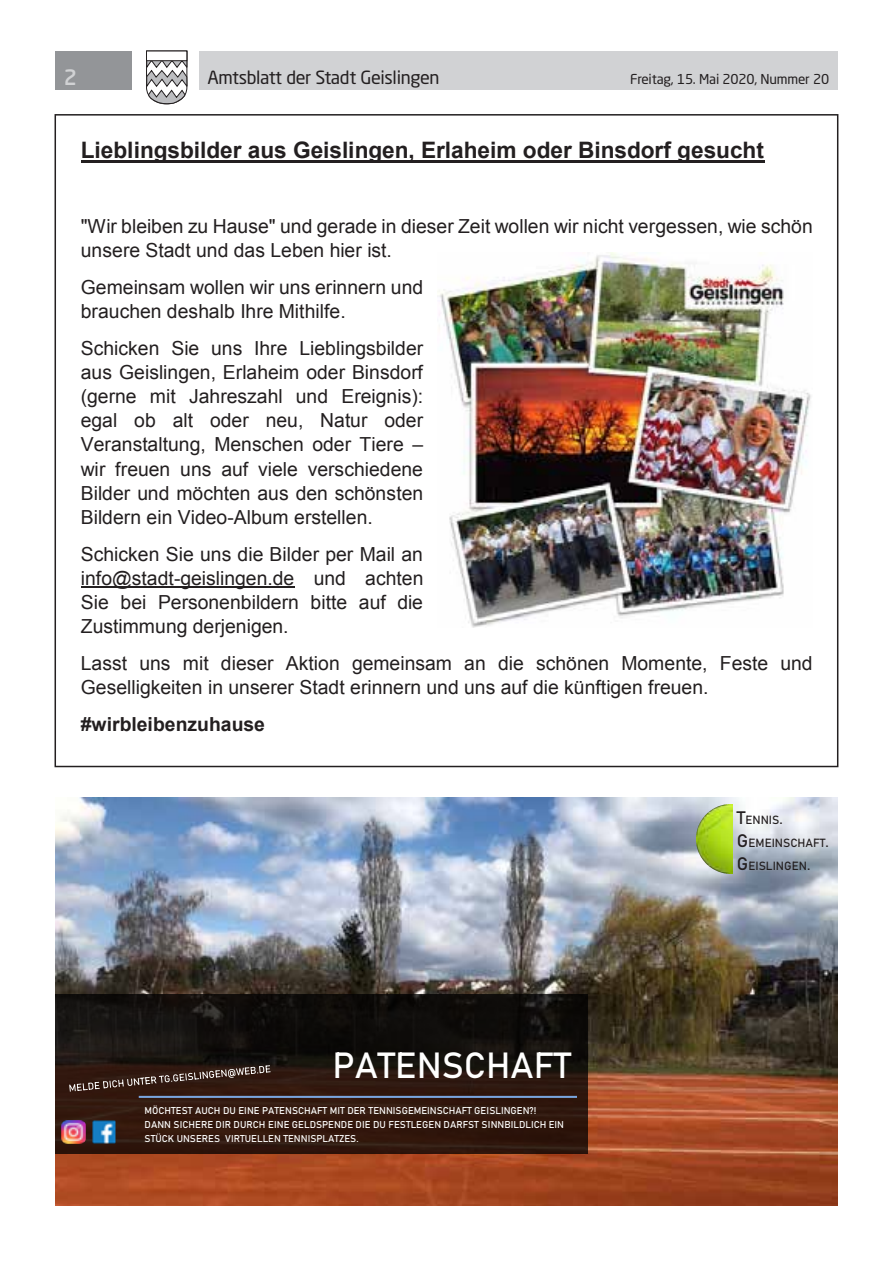
<style>
.page{position:relative;width:893px;height:1263px;background:#fff}
.page>*{position:absolute;margin:0;border:0;box-sizing:border-box;transform-origin:0 0}
.t1{font:35.85px "Bahnschrift 400 100";color:#fffffe}
.t2{font:700 22.65px "Arial";color:#231f20}
.t3{font:500 21px "Neo Sans Std";color:#d1d2d4}
.t4{font:19.35px/24px "Arial";color:#231f20}
.t5{font:700 19.35px "Arial";color:#231f20}
.t6{font:18px "Neo Sans Std";letter-spacing:-.02em;color:#231f20}
.t7{font:13.5px "Neo Sans Std";letter-spacing:-.015em;color:#231f20}
.t8{font:11.7px/23px "Bahnschrift 400 100";color:#231f20}
.t9{font:9.75px/14.1px "Bahnschrift 400 100";color:#fffffe}
.s1{font-size:17.85px}
.s2{font-size:14.7px}
</style>
<div class="page">
<div style="left:199px;top:51px;width:639px;height:38px;background:#d1d2d4"></div>
<div style="left:55px;top:51px;width:77px;height:38px;background:#939598"></div>
<svg style="left:146px;top:50px;width:42px;height:55px"></svg>
<div style="left:146px;top:51px;width:41px;height:10px;background:#fff;border:1px solid #231f20"></div>
<hr style="left:81px;top:160px;width:683px;height:2px;background:#231f20">
<hr style="left:81px;top:587px;width:214px;height:1px;background:#231f20">
<img style="left:438px;top:253px;width:373px;height:374px">
<hr style="left:55px;top:1190px;width:783px;height:1px;background:#96421e">
<img style="left:55px;top:797px;width:782px;height:408px">
<div style="left:55px;top:994px;width:532px;height:160px;background:#000001;opacity:.75"></div>
<hr style="left:139px;top:1096px;width:438px;height:2px;background:#79a5df">
<svg style="left:69px;top:1065px;width:202px;height:27px;background:#442e25"></svg>
<img style="left:92px;top:1120px;width:23px;height:23px">
<img style="left:62px;top:1120px;width:23px;height:23px">
<img style="left:697px;top:805px;width:36px;height:69px">
<p class="t3" style="left:64px;top:64px;width:15px">2</p>
<p class="t6" style="left:207px;top:66px;width:234px">Amtsblatt der Stadt Geislingen</p>
<p class="t7" style="left:630px;top:71px;width:201px">Freitag, 15. Mai 2020, Nummer 20</p>
<p class="t2" style="left:81px;top:135px;width:685px">Lieblingsbilder aus Geislingen, Erlaheim oder Binsdorf gesucht</p>
<p class="t4" style="left:81px;top:215px;width:734px">"Wir bleiben zu Hause" und gerade in dieser Zeit wollen wir nicht vergessen, wie schön unsere Stadt und das Leben hier ist.</p>
<p class="t4" style="left:81px;top:275px;width:344px">Gemeinsam wollen wir uns erinnern und brauchen deshalb Ihre Mithilfe.</p>
<p class="t4" style="left:81px;top:337px;width:344px;text-align:justify">Schicken Sie uns Ihre Lieblingsbilder aus Geislingen, Erlaheim oder Binsdorf (gerne mit Jahreszahl und Ereignis): egal ob alt oder neu, Natur oder Veranstaltung, Menschen oder Tiere – wir freuen uns auf viele verschiedene Bilder und möchten aus den schönsten Bildern ein Video-Album erstellen.</p>
<p class="t4" style="left:81px;top:542px;width:344px;text-align:justify">Schicken Sie uns die Bilder per Mail an info@stadt-geislingen.de und achten Sie bei Personenbildern bitte auf die Zustimmung derjenigen.</p>
<p class="t4" style="left:81px;top:651px;width:733px">Lasst uns mit dieser Aktion gemeinsam an die schönen Momente, Feste und<br>Geselligkeiten in unserer Stadt erinnern und uns auf die künftigen freuen.</p>
<p class="t5" style="left:81px;top:711px;width:186px">#wirbleibenzuhause</p>
<h1 class="t1" style="left:332px;top:1043px;width:240px">PATENSCHAFT</h1>
<p class="t9" style="left:145px;top:1103px;width:421px">MÖCHTEST AUCH DU EINE PATENSCHAFT MIT DER TENNISGEMEINSCHAFT GEISLINGEN?!<br>DANN SICHERE DIR DURCH EINE GELDSPENDE DIE DU FESTLEGEN DARFST SINNBILDLICH EIN<br>STÜCK UNSERES VIRTUELLEN TENNISPLATZES.</p>
<p class="t8" style="left:737px;top:808px;width:93px"><span class="s1">T</span>ENNIS<span class="s2">.<br></span><span class="s1">G</span>EMEINSCHAFT<span class="s2">.<br></span><span class="s1">G</span>EISLINGEN<span class="s2">.</span></p>
</div>
